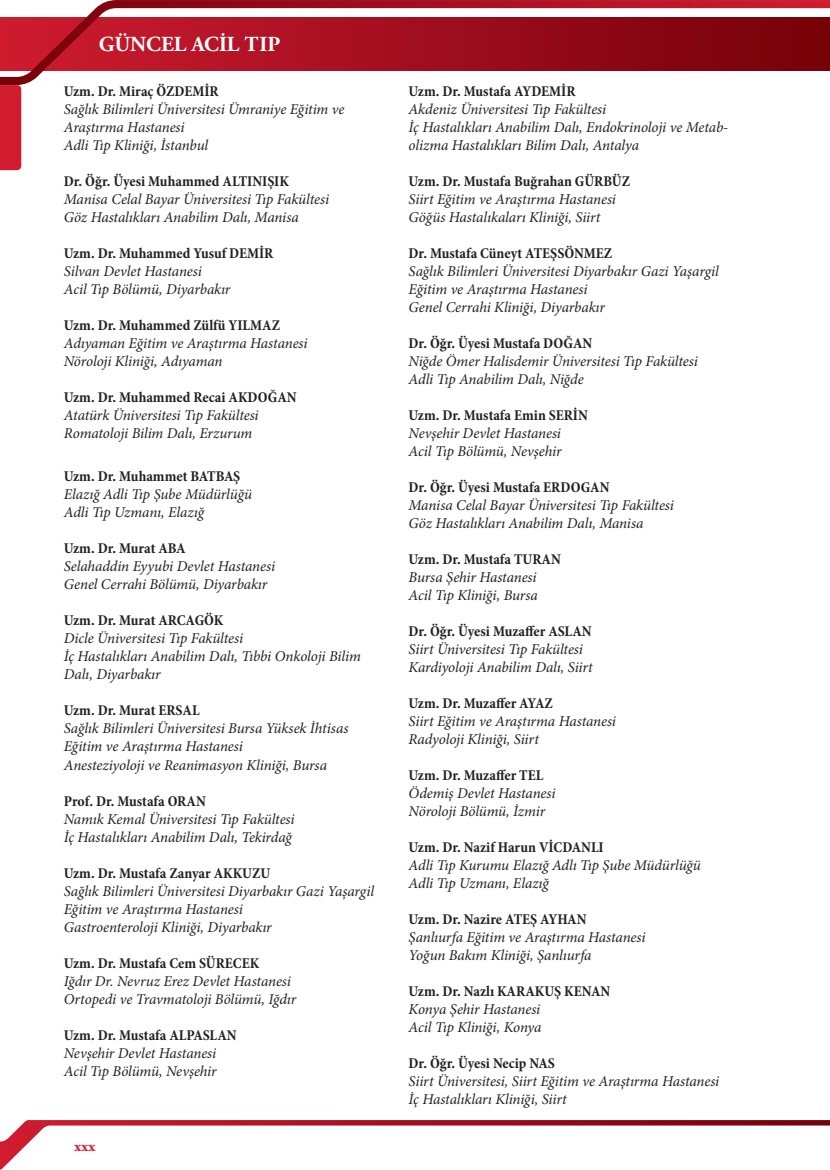
<style>
.page{position:relative;width:830px;height:1170px;background:#fff}
.page>*{position:absolute;margin:0;border:0;box-sizing:border-box;transform-origin:0 0}
.t1{font:700 21.45px "Garamondd";color:#fff}
.t2{font:700 15.3px "Garamondd";color:#d11c2f}
.t3{font:italic 15px/18px "Minions";letter-spacing:-.01em;color:#231f20}
.t4{font:700 15px "Minions";color:#231f20}
</style>
<div class="page">
<svg style="left:0;top:0;width:829px;height:85px"></svg>
<svg style="left:0;top:1120px;width:829px;height:49px"></svg>
<hr style="left:829px;top:17px;width:1px;height:53px;background:#760208">
<div style="left:0;top:85px;width:21px;height:85px;background:#d11c2f"></div>
<h1 class="t1" style="left:99px;top:32px;width:183px">GÜNCEL ACİL TIP</h1>
<p class="t4" style="left:64px;top:81px;width:156px">Uzm. Dr. Miraç ÖZDEMİR</p>
<p class="t3" style="left:64px;top:100px;width:282px">Sağlık Bilimleri Üniversitesi Ümraniye Eğitim ve<br>Araştırma Hastanesi<br>Adli Tıp Kliniği, İstanbul</p>
<p class="t4" style="left:64px;top:171px;width:226px">Dr. Öğr. Üyesi Muhammed ALTINIŞIK</p>
<p class="t3" style="left:64px;top:190px;width:267px">Manisa Celal Bayar Üniversitesi Tıp Fakültesi<br>Göz Hastalıkları Anabilim Dalı, Manisa</p>
<p class="t4" style="left:64px;top:243px;width:211px">Uzm. Dr. Muhammed Yusuf DEMİR</p>
<p class="t3" style="left:64px;top:262px;width:168px">Silvan Devlet Hastanesi<br>Acil Tıp Bölümü, Diyarbakır</p>
<p class="t4" style="left:64px;top:315px;width:217px">Uzm. Dr. Muhammed Zülfü YILMAZ</p>
<p class="t3" style="left:64px;top:334px;width:245px">Adıyaman Eğitim ve Araştırma Hastanesi<br>Nöroloji Kliniği, Adıyaman</p>
<p class="t4" style="left:64px;top:387px;width:234px">Uzm. Dr. Muhammed Recai AKDOĞAN</p>
<p class="t3" style="left:64px;top:406px;width:196px">Atatürk Üniversitesi Tıp Fakültesi<br>Romatoloji Bilim Dalı, Erzurum</p>
<p class="t4" style="left:64px;top:466px;width:178px">Uzm. Dr. Muhammet BATBAŞ</p>
<p class="t3" style="left:64px;top:485px;width:190px">Elazığ Adli Tıp Şube Müdürlüğü<br>Adli Tıp Uzmanı, Elazığ</p>
<p class="t4" style="left:64px;top:538px;width:123px">Uzm. Dr. Murat ABA</p>
<p class="t3" style="left:64px;top:557px;width:213px">Selahaddin Eyyubi Devlet Hastanesi<br>Genel Cerrahi Bölümü, Diyarbakır</p>
<p class="t4" style="left:64px;top:610px;width:161px">Uzm. Dr. Murat ARCAGÖK</p>
<p class="t3" style="left:64px;top:629px;width:298px">Dicle Üniversitesi Tıp Fakültesi<br>İç Hastalıkları Anabilim Dalı, Tıbbi Onkoloji Bilim<br>Dalı, Diyarbakır</p>
<p class="t4" style="left:64px;top:700px;width:137px">Uzm. Dr. Murat ERSAL</p>
<p class="t3" style="left:64px;top:719px;width:286px">Sağlık Bilimleri Üniversitesi Bursa Yüksek İhtisas<br>Eğitim ve Araştırma Hastanesi<br>Anesteziyoloji ve Reanimasyon Kliniği, Bursa</p>
<p class="t4" style="left:64px;top:790px;width:143px">Prof. Dr. Mustafa ORAN</p>
<p class="t3" style="left:64px;top:809px;width:232px">Namık Kemal Üniversitesi Tıp Fakültesi<br>İç Hastalıkları Anabilim Dalı, Tekirdağ</p>
<p class="t4" style="left:64px;top:862px;width:208px">Uzm. Dr. Mustafa Zanyar AKKUZU</p>
<p class="t3" style="left:64px;top:881px;width:311px">Sağlık Bilimleri Üniversitesi Diyarbakır Gazi Yaşargil<br>Eğitim ve Araştırma Hastanesi<br>Gastroenteroloji Kliniği, Diyarbakır</p>
<p class="t4" style="left:64px;top:952px;width:197px">Uzm. Dr. Mustafa Cem SÜRECEK</p>
<p class="t3" style="left:64px;top:971px;width:234px">Iğdır Dr. Nevruz Erez Devlet Hastanesi<br>Ortopedi ve Travmatoloji Bölümü, Iğdır</p>
<p class="t4" style="left:64px;top:1024px;width:174px">Uzm. Dr. Mustafa ALPASLAN</p>
<p class="t3" style="left:64px;top:1043px;width:154px">Nevşehir Devlet Hastanesi<br>Acil Tıp Bölümü, Nevşehir</p>
<p class="t2" style="left:75px;top:1136px;width:22px">xxx</p>
<p class="t4" style="left:408px;top:81px;width:168px">Uzm. Dr. Mustafa AYDEMİR</p>
<p class="t3" style="left:408px;top:100px;width:321px">Akdeniz Üniversitesi Tıp Fakültesi<br>İç Hastalıkları Anabilim Dalı, Endokrinoloji ve Metab&shy;olizma Hastalıkları Bilim Dalı, Antalya</p>
<p class="t4" style="left:408px;top:171px;width:223px">Uzm. Dr. Mustafa Buğrahan GÜRBÜZ</p>
<p class="t3" style="left:408px;top:190px;width:209px">Siirt Eğitim ve Araştırma Hastanesi<br>Göğüs Hastalıkaları Kliniği, Siirt</p>
<p class="t4" style="left:408px;top:243px;width:205px">Dr. Mustafa Cüneyt ATEŞSÖNMEZ</p>
<p class="t3" style="left:408px;top:262px;width:311px">Sağlık Bilimleri Üniversitesi Diyarbakır Gazi Yaşargil<br>Eğitim ve Araştırma Hastanesi<br>Genel Cerrahi Kliniği, Diyarbakır</p>
<p class="t4" style="left:408px;top:333px;width:185px">Dr. Öğr. Üyesi Mustafa DOĞAN</p>
<p class="t3" style="left:408px;top:352px;width:290px">Niğde Ömer Halisdemir Üniversitesi Tıp Fakültesi<br>Adli Tıp Anabilim Dalı, Niğde</p>
<p class="t4" style="left:408px;top:405px;width:181px">Uzm. Dr. Mustafa Emin SERİN</p>
<p class="t3" style="left:408px;top:424px;width:154px">Nevşehir Devlet Hastanesi<br>Acil Tıp Bölümü, Nevşehir</p>
<p class="t4" style="left:408px;top:477px;width:202px">Dr. Öğr. Üyesi Mustafa ERDOGAN</p>
<p class="t3" style="left:408px;top:496px;width:267px">Manisa Celal Bayar Üniversitesi Tıp Fakültesi<br>Göz Hastalıkları Anabilim Dalı, Manisa</p>
<p class="t4" style="left:408px;top:549px;width:154px">Uzm. Dr. Mustafa TURAN</p>
<p class="t3" style="left:408px;top:568px;width:131px">Bursa Şehir Hastanesi<br>Acil Tıp Kliniği, Bursa</p>
<p class="t4" style="left:408px;top:621px;width:184px">Dr. Öğr. Üyesi Muzaffer ASLAN</p>
<p class="t3" style="left:408px;top:640px;width:186px">Siirt Üniversitesi Tıp Fakültesi<br>Kardiyoloji Anabilim Dalı, Siirt</p>
<p class="t4" style="left:408px;top:693px;width:146px">Uzm. Dr. Muzaffer AYAZ</p>
<p class="t3" style="left:408px;top:712px;width:209px">Siirt Eğitim ve Araştırma Hastanesi<br>Radyoloji Kliniği, Siirt</p>
<p class="t4" style="left:408px;top:765px;width:136px">Uzm. Dr. Muzaffer TEL</p>
<p class="t3" style="left:408px;top:784px;width:148px">Ödemiş Devlet Hastanesi<br>Nöroloji Bölümü, İzmir</p>
<p class="t4" style="left:408px;top:837px;width:197px">Uzm. Dr. Nazif Harun VİCDANLI</p>
<p class="t3" style="left:408px;top:856px;width:294px">Adli Tıp Kurumu Elazığ Adlı Tıp Şube Müdürlüğü<br>Adli Tıp Uzmanı, Elazığ</p>
<p class="t4" style="left:408px;top:909px;width:179px">Uzm. Dr. Nazire ATEŞ AYHAN</p>
<p class="t3" style="left:408px;top:928px;width:238px">Şanlıurfa Eğitim ve Araştırma Hastanesi<br>Yoğun Bakım Kliniği, Şanlıurfa</p>
<p class="t4" style="left:408px;top:981px;width:203px">Uzm. Dr. Nazlı KARAKUŞ KENAN</p>
<p class="t3" style="left:408px;top:1000px;width:134px">Konya Şehir Hastanesi<br>Acil Tıp Kliniği, Konya</p>
<p class="t4" style="left:408px;top:1053px;width:148px">Dr. Öğr. Üyesi Necip NAS</p>
<p class="t3" style="left:408px;top:1072px;width:312px">Siirt Üniversitesi, Siirt Eğitim ve Araştırma Hastanesi<br>İç Hastalıkları Kliniği, Siirt</p>
</div>
